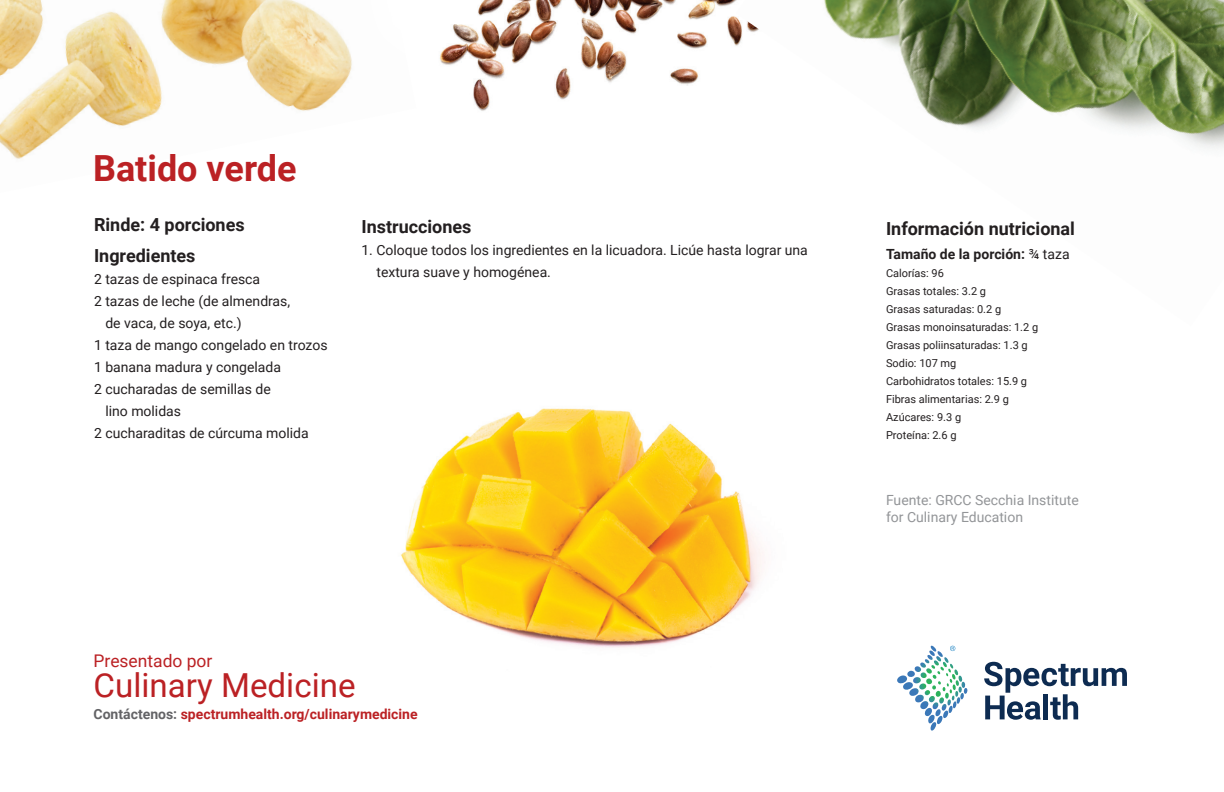
<style>
.page{position:relative;width:1224px;height:792px;background:#fff}
.page>*{position:absolute;margin:0;border:0;box-sizing:border-box;transform-origin:0 0}
.t1{font:700 36px "Roboto";color:#bb2124}
.t2{font:33.2px "Roboto";color:#bb2124}
.t3{font:700 18px/31px "Roboto";color:#231f20}
.t4{font:17.4px "Roboto";color:#bb2124}
.t5{font:14px/22px "Roboto";color:#231f20}
.t6{font:14px/16.8px "Roboto";color:#939598}
.t7{font:700 14px "Roboto";color:#bb2124}
.t8{font:700 14px "Roboto";color:#231f20}
.t9{font:11px/18px "Roboto";color:#231f20}
.s1{color:#636366}
.s2{font-weight:400}
</style>
<div class="page">
<img style="left:0;top:0;width:309px;height:159px">
<img style="left:309px;top:0;width:427px;height:111px">
<img style="left:736px;top:0;width:488px;height:149px">
<svg style="left:984px;top:662px;width:143px;height:58px"></svg>
<svg style="left:897px;top:646px;width:62px;height:34px"></svg>
<img style="left:401px;top:408px;width:362px;height:240px">
<h1 class="t1" style="left:93px;top:143px;width:205px">Batido verde</h1>
<p class="t3" style="left:94px;top:209px;width:152px">Rinde: 4 porciones<br>Ingredientes</p>
<p class="t5" style="left:94px;top:268px;width:168px">2 tazas de espinaca fresca</p>
<p class="t5" style="left:94px;top:290px;width:198px">2 tazas de leche (de almendras,</p>
<p class="t5" style="left:105px;top:312px;width:138px">de vaca, de soya, etc.)</p>
<p class="t5" style="left:94px;top:334px;width:235px">1 taza de mango congelado en trozos</p>
<p class="t5" style="left:94px;top:356px;width:188px">1 banana madura y congelada</p>
<p class="t5" style="left:94px;top:378px;width:178px">2 cucharadas de semillas de</p>
<p class="t5" style="left:105px;top:400px;width:77px">lino molidas</p>
<p class="t5" style="left:94px;top:422px;width:216px">2 cucharaditas de cúrcuma molida</p>
<p class="t3" style="left:361px;top:210px;width:112px">Instrucciones</p>
<p class="t5" style="left:376px;top:238px;width:433px;text-indent:-15px">1. Coloque todos los ingredientes en la licuadora. Licúe hasta lograr una textura suave y homogénea.</p>
<p class="t4" style="left:94px;top:648px;width:120px">Presentado por</p>
<h2 class="t2" style="left:94px;top:662px;width:263px">Culinary Medicine</h2>
<p class="t7" style="left:94px;top:704px;width:326px"><span class="s1">Contáctenos:</span> spectrumhealth.org/culinarymedicine</p>
<p class="t3" style="left:886px;top:212px;width:191px">Información nutricional</p>
<p class="t8" style="left:886px;top:244px;width:185px">Tamaño de la porción: <span class="s2">¾ taza</span></p>
<p class="t9" style="left:886px;top:264px;width:154px">Calorías: 96<br>Grasas totales: 3.2 g<br>Grasas saturadas: 0.2 g<br>Grasas monoinsaturadas: 1.2 g<br>Grasas poliinsaturadas: 1.3 g<br>Sodio: 107 mg<br>Carbohidratos totales: 15.9 g<br>Fibras alimentarias: 2.9 g<br>Azúcares: 9.3 g<br>Proteína: 2.6 g</p>
<p class="t6" style="left:886px;top:491px;width:194px">Fuente: GRCC Secchia Institute for Culinary Education</p>
</div>
